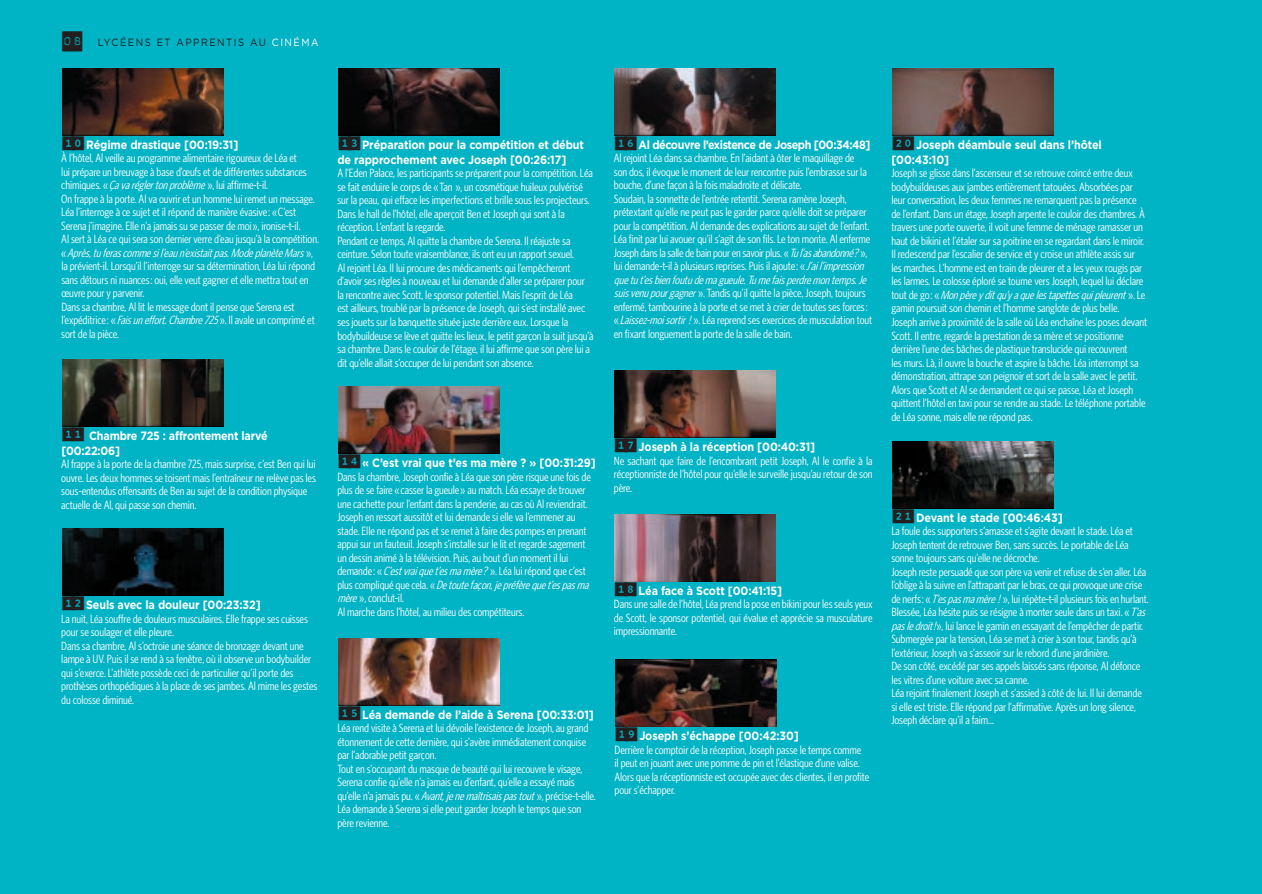
<style>
.page{position:relative;width:1262px;height:894px;background:#fff}
.page>*{position:absolute;margin:0;border:0;box-sizing:border-box;transform-origin:0 0}
.t1{font:16.5px "Impact Label";color:#231f20}
.t2{font:condensed 12px/13.5px "Whitney HTF";letter-spacing:-.01em;color:#fff}
.t3{font:700 12px/15px "Gotham";letter-spacing:-.01em;color:#fff;scale:.9 1}
.t4{font:700 12px "Gotham";letter-spacing:-.04em;color:#fff;scale:.9 1}
.t5{font:10.5px "Gotham";letter-spacing:.16em;color:#231f20;scale:.9 1}
.s1{color:#fff}
.s2{font-family:"Whitney Index Black Square Bd";font-weight:400;font-size:16.5px;color:#231f20}
.s3{font-style:italic}
</style>
<div class="page">
<hr style="left:1261px;top:0;width:1px;height:894px;background:#00b3c5">
<div style="left:0;top:0;width:1261px;height:894px;background:#00b3c5"></div>
<img style="left:338px;top:68px;width:161px;height:67px">
<img style="left:338px;top:386px;width:161px;height:67px">
<img style="left:338px;top:638px;width:161px;height:67px">
<img style="left:615px;top:68px;width:161px;height:67px">
<img style="left:615px;top:370px;width:161px;height:67px">
<img style="left:615px;top:514px;width:161px;height:67px">
<img style="left:615px;top:659px;width:161px;height:67px">
<img style="left:892px;top:68px;width:161px;height:67px">
<img style="left:892px;top:441px;width:161px;height:67px">
<img style="left:62px;top:68px;width:161px;height:67px">
<img style="left:62px;top:359px;width:161px;height:67px">
<img style="left:62px;top:528px;width:161px;height:67px">
<h1 class="t1" style="left:62px;top:31px;width:21px">08</h1>
<p class="t5" style="left:98px;top:35px;width:247px">LYCÉENS ET APPRENTIS AU <span class="s1">CINÉMA</span></p>
<p class="t3" style="left:61px;top:137px;width:198px"><span class="s2">10</span>Régime drastique [00:19:31]</p>
<p class="t2" style="left:61px;top:151px;width:259px">À l’hôtel, Al veille au programme alimentaire rigoureux de Léa et<br>lui prépare un breuvage à base d’œufs et de différentes substances chimiques. « <span class="s3">Çavaréglertonproblème</span> », lui affirme-t-il.<br>On frappe à la porte. Al va ouvrir et un homme lui remet un message.<br>Léa l’interroge à ce sujet et il répond de manière évasive : « C’est Serena j’imagine. Elle n’a jamais su se passer de moi », ironise-t-il.<br>Al sert à Léa ce qui sera son dernier verre d’eau jusqu’à la compétition. « <span class="s3">Après,tuferascommesil’eaun’existaitpas.ModeplanèteMars</span> » , la prévient-il. Lorsqu’il l’interroge sur sa détermination, Léa lui répond sans détours ni nuances : oui, elle veut gagner et elle mettra tout en œuvre pour y parvenir.<br>Dans sa chambre, Al lit le message dont il pense que Serena est l’expéditrice : « <span class="s3">Faisuneffort.Chambre725</span>». Il avale un comprimé et sort de la pièce.</p>
<p class="t3" style="left:61px;top:428px;width:231px"><span class="s2">11</span> Chambre 725 : affrontement larvé [00:22:06]</p>
<p class="t2" style="left:61px;top:457px;width:256px">Al frappe à la porte de la chambre 725, mais surprise, c’est Ben qui lui ouvre. Les deux hommes se toisent mais l’entraîneur ne relève pas les sous-entendus offensants de Ben au sujet de la condition physique actuelle de Al, qui passe son chemin.</p>
<p class="t3" style="left:61px;top:597px;width:223px"><span class="s2">12</span>Seuls avec la douleur [00:23:32]</p>
<p class="t2" style="left:61px;top:611px;width:258px">La nuit, Léa souffre de douleurs musculaires. Elle frappe ses cuisses pour se soulager et elle pleure.<br>Dans sa chambre, Al s’octroie une séance de bronzage devant une lampe à UV. Puis il se rend à sa fenêtre, où il observe un bodybuilder qui s’exerce. L’athlète possède ceci de particulier qu’il porte des prothèses orthopédiques à la place de ses jambes. Al mime les gestes du colosse diminué.</p>
<p class="t3" style="left:337px;top:137px;width:275px"><span class="s2">13</span>Préparation pour la compétition et début de rapprochement avec Joseph [00:26:17]</p>
<p class="t2" style="left:337px;top:166px;width:258px">A l’Eden Palace, les participants se préparent pour la compétition. Léa se fait enduire le corps de « Tan », un cosmétique huileux pulvérisé sur la peau, qui efface les imperfections et brille sous les projecteurs.<br>Dans le hall de l’hôtel, elle aperçoit Ben et Joseph qui sont à la réception. L’enfant la regarde.<br>Pendant ce temps, Al quitte la chambre de Serena. Il réajuste sa ceinture. Selon toute vraisemblance, ils ont eu un rapport sexuel.<br>Al rejoint Léa. Il lui procure des médicaments qui l’empêcheront d’avoir ses règles à nouveau et lui demande d’aller se préparer pour la rencontre avec Scott, le sponsor potentiel. Mais l’esprit de Léa<br>est ailleurs, troublé par la présence de Joseph, qui s’est installé avec ses jouets sur la banquette située juste derrière eux. Lorsque la bodybuildeuse se lève et quitte les lieux, le petit garçon la suit jusqu’à sa chambre. Dans le couloir de l’étage, il lui affirme que son père lui a dit qu’elle allait s’occuper de lui pendant son absence.</p>
<p class="t4" style="left:614px;top:138px;width:287px"><span class="s2">16</span>Al découvre l’existence de Joseph [00:34:48]</p>
<p class="t2" style="left:614px;top:151px;width:260px">Al rejoint Léa dans sa chambre. En l’aidant à ôter le maquillage de<br>son dos, il évoque le moment de leur rencontre puis l’embrasse sur la bouche, d’une façon à la fois maladroite et délicate.<br>Soudain, la sonnette de l’entrée retentit. Serena ramène Joseph, prétextant qu’elle ne peut pas le garder parce qu’elle doit se préparer pour la compétition. Al demande des explications au sujet de l’enfant.<br>Léa finit par lui avouer qu’il s’agit de son fils. Le ton monte. Al enferme Joseph dans la salle de bain pour en savoir plus. « <span class="s3">Tul’asabandonné?</span>», lui demande-t-il à plusieurs reprises. Puis il ajoute : « <span class="s3">J’ail’impression quetut’esbienfoutudemagueule.Tumefaisperdremontemps.Je suisvenupourgagner</span>». Tandis qu’il quitte la pièce, Joseph, toujours enfermé, tambourine à la porte et se met à crier de toutes ses forces : « <span class="s3">Laissez-moisortir !</span>». Léa reprend ses exercices de musculation tout en fixant longuement la porte de la salle de bain.</p>
<p class="t3" style="left:337px;top:455px;width:289px"><span class="s2">14</span>« C’est vrai que t’es ma mère ? » [00:31:29]</p>
<p class="t2" style="left:337px;top:469px;width:256px">Dans la chambre, Joseph confie à Léa que son père risque une fois de plus de se faire « casser la gueule » au match. Léa essaye de trouver une cachette pour l’enfant dans la penderie, au cas où Al reviendrait.<br>Joseph en ressort aussitôt et lui demande si elle va l’emmener au stade. Elle ne répond pas et se remet à faire des pompes en prenant appui sur un fauteuil. Joseph s’installe sur le lit et regarde sagement un dessin animé à la télévision. Puis, au bout d’un moment il lui demande : « <span class="s3">C’estvraiquet’esmamère?</span> ». Léa lui répond que c’est p l u s c o m p l i q u é q u e c e l a . « <span class="s3">Detoutefaçon,jepréfèrequet’espasma mère</span> », conclut-il.<br>Al marche dans l’hôtel, au milieu des compétiteurs.</p>
<p class="t3" style="left:614px;top:439px;width:225px"><span class="s2">17</span>Joseph à la réception [00:40:31]</p>
<p class="t2" style="left:614px;top:453px;width:260px;text-align:justify">Ne sachant que faire de l’encombrant petit Joseph, Al le confie à la réceptionniste de l’hôtel pour qu’elle le surveille jusqu’au retour de son père.</p>
<p class="t3" style="left:614px;top:582px;width:189px"><span class="s2">18</span>Léa face à Scott [00:41:15]</p>
<p class="t2" style="left:614px;top:597px;width:260px;text-align:justify">Dans une salle de l’hôtel, Léa prend la pose en bikini pour les seuls yeux de Scott, le sponsor potentiel, qui évalue et apprécie sa musculature impressionnante.</p>
<p class="t3" style="left:337px;top:707px;width:286px"><span class="s2">15</span>Léa demande de l’aide à Serena [00:33:01]</p>
<p class="t2" style="left:337px;top:721px;width:260px">Léa rend visite à Serena et lui dévoile l’existence de Joseph, au grand étonnement de cette dernière, qui s’avère immédiatement conquise par l’adorable petit garçon.<br>Tout en s’occupant du masque de beauté qui lui recouvre le visage, Serena confie qu’elle n’a jamais eu d’enfant, qu’elle a essayé mais qu’elle n’a jamais pu. « <span class="s3">Avant,jenemaîtrisaispastout</span>», précise-t-elle.<br>Léa demande à Serena si elle peut garder Joseph le temps que son père revienne.</p>
<p class="t3" style="left:614px;top:728px;width:206px"><span class="s2">19</span>Joseph s’échappe [00:42:30]</p>
<p class="t2" style="left:614px;top:743px;width:256px">Derrière le comptoir de la réception, Joseph passe le temps comme<br>il peut en jouant avec une pomme de pin et l’élastique d’une valise.<br>Alors que la réceptionniste est occupée avec des clientes, il en profite pour s’échapper.</p>
<p class="t3" style="left:891px;top:137px;width:235px"><span class="s2">20</span>Joseph déambule seul dans l’hôtel [00:43:10]</p>
<p class="t2" style="left:891px;top:166px;width:257px">Joseph se glisse dans l’ascenseur et se retrouve coincé entre deux bodybuildeuses aux jambes entièrement tatouées. Absorbées par leur conversation, les deux femmes ne remarquent pas la présence de l’enfant. Dans un étage, Joseph arpente le couloir des chambres. À travers une porte ouverte, il voit une femme de ménage ramasser un haut de bikini et l’étaler sur sa poitrine en se regardant dans le miroir.<br>Il redescend par l’escalier de service et y croise un athlète assis sur les marches. L’homme est en train de pleurer et a les yeux rougis par les larmes. Le colosse éploré se tourne vers Joseph, lequel lui déclare t o u t d e g o : « <span class="s3">Monpèreyditqu’yaquelestapettesquipleurent</span>» . L e gamin poursuit son chemin et l’homme sanglote de plus belle.<br>Joseph arrive à proximité de la salle où Léa enchaîne les poses devant Scott. Il entre, regarde la prestation de sa mère et se positionne derrière l’une des bâches de plastique translucide qui recouvrent<br>les murs. Là, il ouvre la bouche et aspire la bâche. Léa interrompt sa démonstration, attrape son peignoir et sort de la salle avec le petit.<br>Alors que Scott et Al se demandent ce qui se passe, Léa et Joseph quittent l’hôtel en taxi pour se rendre au stade. Le téléphone portable de Léa sonne, mais elle ne répond pas.</p>
<p class="t3" style="left:891px;top:510px;width:192px"><span class="s2">21</span>Devant le stade [00:46:43]</p>
<p class="t2" style="left:891px;top:524px;width:259px">La foule des supporters s’amasse et s’agite devant le stade. Léa et Joseph tentent de retrouver Ben, sans succès. Le portable de Léa sonne toujours sans qu’elle ne décroche.<br>Joseph reste persuadé que son père va venir et refuse de s’en aller. Léa l’oblige à la suivre en l’attrapant par le bras, ce qui provoque une crise de nerfs : « <span class="s3">T’espasmamère !</span> », lui répète-t-il plusieurs fois en hurlant.<br>Blessée, Léa hésite puis se résigne à monter seule dans un taxi. « <span class="s3">T’as pasledroit!</span>», lui lance le gamin en essayant de l’empêcher de partir.<br>Submergée par la tension, Léa se met à crier à son tour, tandis qu’à l’extérieur, Joseph va s’asseoir sur le rebord d’une jardinière.<br>De son côté, excédé par ses appels laissés sans réponse, Al défonce les vitres d’une voiture avec sa canne.<br>Léa rejoint finalement Joseph et s’assied à côté de lui. Il lui demande si elle est triste. Elle répond par l’affirmative. Après un long silence, Joseph déclare qu’il a faim…</p>
</div>
